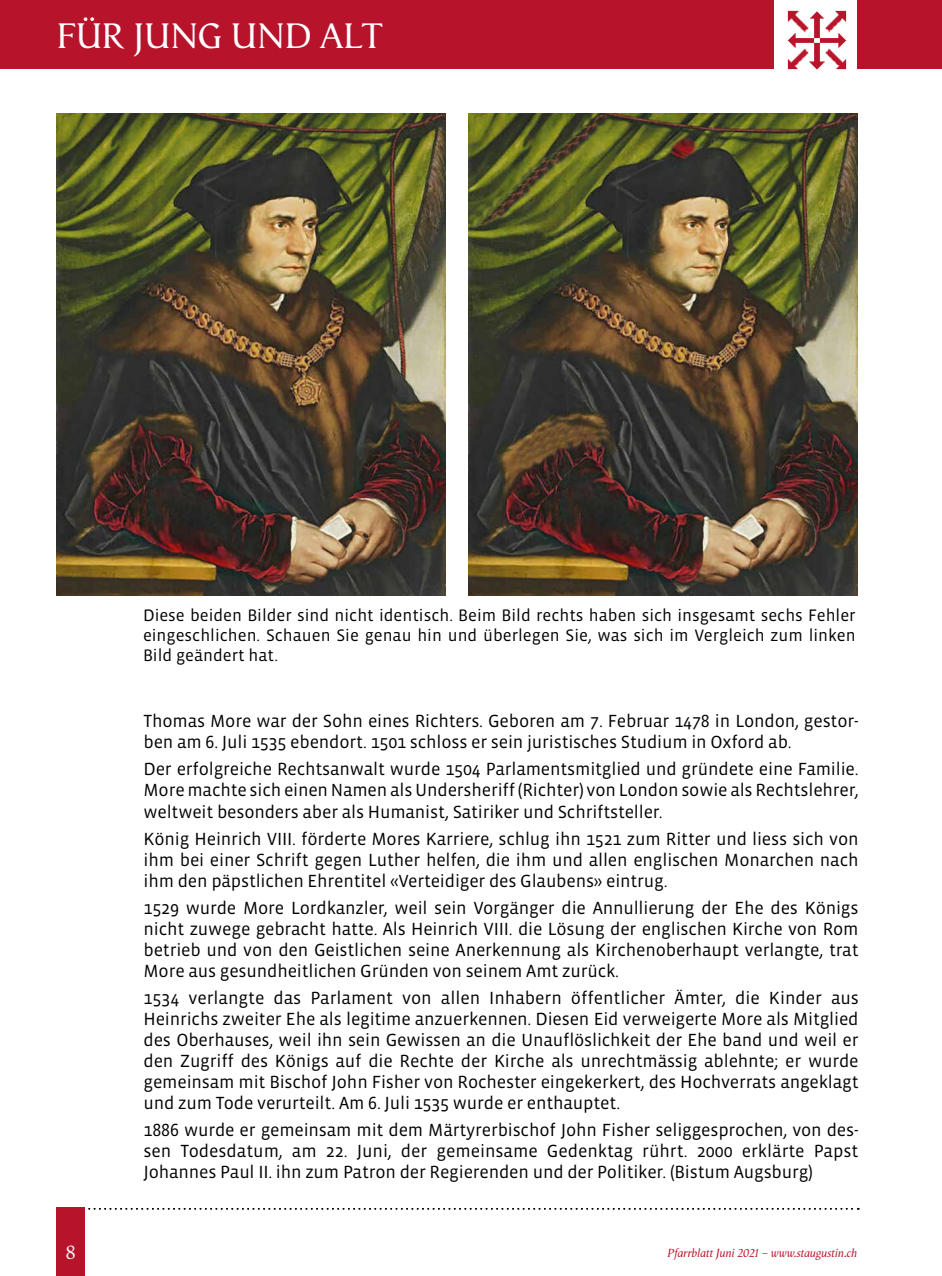
<style>
.page{position:relative;width:942px;height:1276px;background:#fff}
.page>*{position:absolute;margin:0;border:0;box-sizing:border-box;transform-origin:0 0}
.t1{font:36px "Vega";color:#fff}
.t2{font:20px "Vega";color:#fff}
.t3{font:18px/21px "Vista Sans";letter-spacing:-.01em;color:#000;text-align:justify}
.t4{font:17px/20px "Vista Sans";color:#000;text-align:justify}
.t5{font:italic 12px "Vega";color:#b7142c}
</style>
<div class="page">
<div style="left:0;top:0;width:941px;height:68px;background:#b7142c"></div>
<svg style="left:88px;top:1208px;width:770px;height:1px"></svg>
<div style="left:57px;top:1208px;width:28px;height:68px;background:#b7142c"></div>
<div style="left:774px;top:0;width:82px;height:77px;background:#fff"></div>
<img style="left:787px;top:10px;width:60px;height:60px">
<img style="left:57px;top:113px;width:388px;height:483px">
<img style="left:468px;top:113px;width:389px;height:483px">
<h1 class="t1" style="left:57px;top:15px;width:327px">FÜR JUNG UND ALT</h1>
<p class="t4" style="left:143px;top:605px;width:713px">Diese beiden Bilder sind nicht identisch. Beim Bild rechts haben sich insgesamt sechs Fehler eingeschlichen. Schauen Sie genau hin und überlegen Sie, was sich im Vergleich zum linken Bild geändert hat.</p>
<p class="t3" style="left:143px;top:711px;width:716px">Thomas More war der Sohn eines Richters. Geboren am 7. Februar 1478 in London, gestor&shy;ben am 6. Juli 1535 ebendort. 1501 schloss er sein juristisches Studium in Oxford ab.</p>
<p class="t3" style="left:143px;top:759px;width:716px">Der erfolgreiche Rechtsanwalt wurde 1504 Parlamentsmitglied und gründete eine Familie.<br>More machte sich einen Namen als Undersheriff (Richter) von London sowie als Rechtslehrer, weltweit besonders aber als Humanist, Satiriker und Schriftsteller.</p>
<p class="t3" style="left:143px;top:828px;width:716px">König Heinrich VIII. förderte Mores Karriere, schlug ihn 1521 zum Ritter und liess sich von ihm bei einer Schrift gegen Luther helfen, die ihm und allen englischen Monarchen nach ihm den päpstlichen Ehrentitel «Verteidiger des Glaubens» eintrug.</p>
<p class="t3" style="left:143px;top:897px;width:716px">1529 wurde More Lordkanzler, weil sein Vorgänger die Annullierung der Ehe des Königs nicht zuwege gebracht hatte. Als Heinrich VIII. die Lösung der englischen Kirche von Rom betrieb und von den Geistlichen seine Anerkennung als Kirchenoberhaupt verlangte, trat More aus gesundheitlichen Gründen von seinem Amt zurück.</p>
<p class="t3" style="left:143px;top:987px;width:716px">1534 verlangte das Parlament von allen Inhabern öffentlicher Ämter, die Kinder aus Heinrichs zweiter Ehe als legitime anzuerkennen. Diesen Eid verweigerte More als Mitglied des Oberhauses, weil ihn sein Gewissen an die Unauflöslichkeit der Ehe band und weil er den Zugriff des Königs auf die Rechte der Kirche als unrechtmässig ablehnte; er wurde gemeinsam mit Bischof John Fisher von Rochester eingekerkert, des Hochverrats angeklagt und zum Tode verurteilt. Am 6. Juli 1535 wurde er enthauptet.</p>
<p class="t3" style="left:143px;top:1119px;width:716px">1886 wurde er gemeinsam mit dem Märtyrerbischof John Fisher seliggesprochen, von des&shy;sen Todesdatum, am 22. Juni, der gemeinsame Gedenktag rührt. 2000 erklärte Papst Johannes Paul II. ihn zum Patron der Regierenden und der Politiker. (Bistum Augsburg)</p>
<p class="t2" style="left:64px;top:1240px;width:15px">#</p>
<p class="t5" style="left:667px;top:1245px;width:191px">Pfarrblatt Juni 2021 – www.staugustin.ch</p>
<p class="t2" style="left:66px;top:1240px;width:12px">8</p>
</div>
